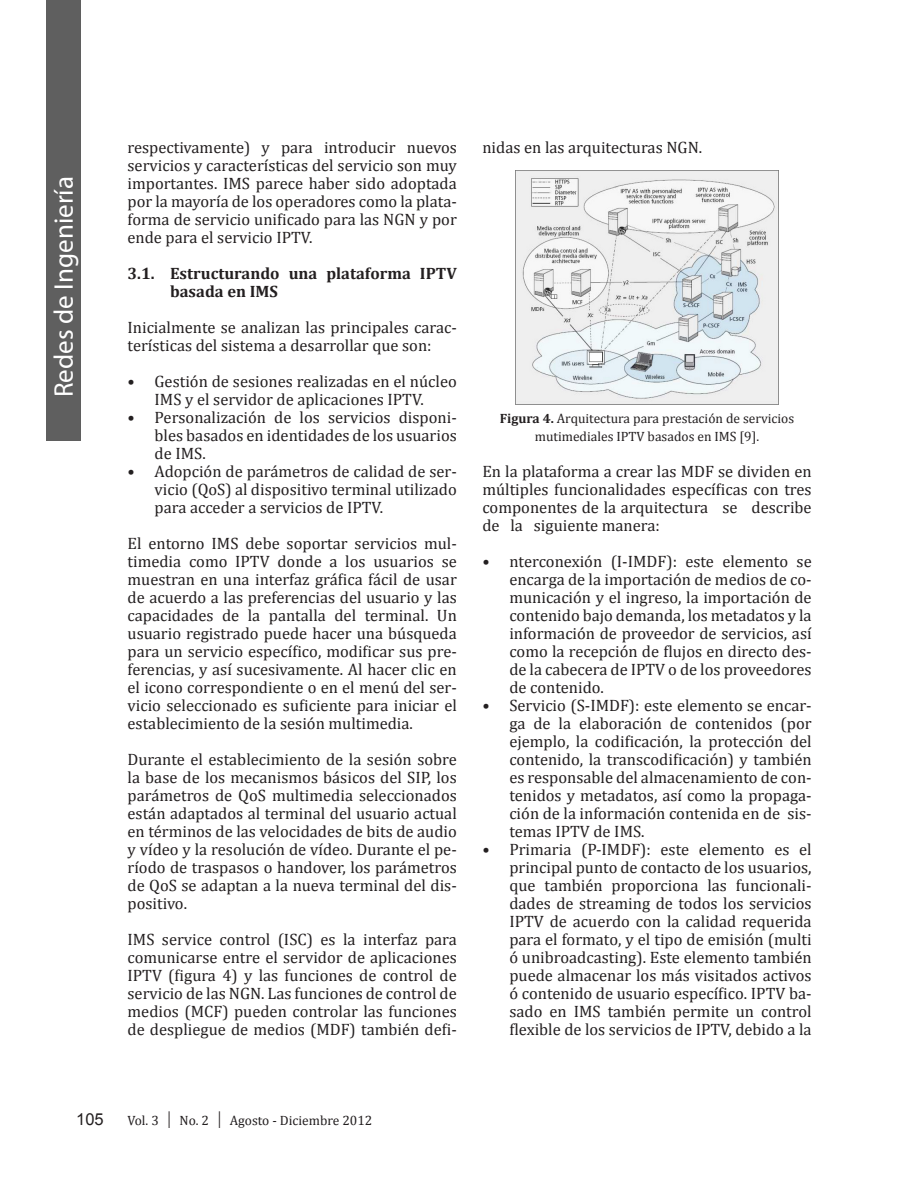
<style>
.page{position:relative;width:918px;height:1188px;background:#fff}
.page>*{position:absolute;margin:0;border:0;box-sizing:border-box;transform-origin:0 0}
.t1{font:27px "Myriad Pro";color:#fff}
.R_Ingeniería_Artícul{font:16.5px/18px "Cambria";color:#231f20;text-align:justify}
.R_Ingeniería_1_1_Num{font:700 16.5px/18px "Cambria";color:#231f20}
.t2{font:16.5px "Arial";color:#231f20}
.R_Ingeniería_Nombre{font:13.5px/18px "Cambria";color:#231f20;text-align:center}
.s1{font-weight:700}
</style>
<div class="page">
<img style="left:515px;top:171px;width:264px;height:234px">
<div style="left:47px;top:0;width:34px;height:441px;background:#5f5f5f"></div>
<p class="t1" style="left:47px;top:397px;width:223px;rotate:-90deg">Redes de Ingeniería</p>
<p class="R_Ingeniería_Artícul" style="left:128px;top:138px;width:331px">respectivamente) y para introducir nuevos servicios y características del servicio son muy importantes. IMS parece haber sido adoptada por la mayoría de los operadores como la plata&shy;forma de servicio unificado para las NGN y por ende para el servicio IPTV.</p>
<p class="R_Ingeniería_1_1_Num" style="left:170px;top:264px;width:288px;text-indent:-43px">3.1. Estructurando una plataforma IPTV basada en IMS</p>
<p class="R_Ingeniería_Artícul" style="left:128px;top:318px;width:331px">Inicialmente se analizan las principales carac&shy;terísticas del sistema a desarrollar que son:</p>
<p class="R_Ingeniería_Artícul" style="left:128px;top:372px;width:331px;text-align:center">• Gestión de sesiones realizadas en el núcleo<br>IMS y el servidor de aplicaciones IPTV.</p>
<p class="R_Ingeniería_Artícul" style="left:155px;top:408px;width:304px;text-indent:-27px">• Personalización de los servicios disponi&shy;bles basados en identidades de los usuarios de IMS.</p>
<p class="R_Ingeniería_Artícul" style="left:155px;top:462px;width:304px;text-indent:-27px">• Adopción de parámetros de calidad de ser&shy;vicio (QoS) al dispositivo terminal utilizado para acceder a servicios de IPTV.</p>
<p class="R_Ingeniería_Artícul" style="left:128px;top:534px;width:331px">El entorno IMS debe soportar servicios mul&shy;timedia como IPTV donde a los usuarios se muestran en una interfaz gráfica fácil de usar de acuerdo a las preferencias del usuario y las capacidades de la pantalla del terminal. Un usuario registrado puede hacer una búsqueda para un servicio específico, modificar sus pre&shy;ferencias, y así sucesivamente. Al hacer clic en el icono correspondiente o en el menú del ser&shy;vicio seleccionado es suficiente para iniciar el establecimiento de la sesión multimedia.</p>
<p class="R_Ingeniería_Artícul" style="left:128px;top:750px;width:331px">Durante el establecimiento de la sesión sobre la base de los mecanismos básicos del SIP, los parámetros de QoS multimedia seleccionados están adaptados al terminal del usuario actual en términos de las velocidades de bits de audio y vídeo y la resolución de vídeo. Durante el pe&shy;ríodo de traspasos o handover, los parámetros de QoS se adaptan a la nueva terminal del dis&shy;positivo.</p>
<p class="R_Ingeniería_Artícul" style="left:128px;top:930px;width:331px">IMS service control (ISC) es la interfaz para comunicarse entre el servidor de aplicaciones IPTV (figura 4) y las funciones de control de servicio de las NGN. Las funciones de control de medios (MCF) pueden controlar las funciones de despliegue de medios (MDF) también defi-</p>
<p class="R_Ingeniería_Artícul" style="left:482px;top:138px;width:221px">nidas en las arquitecturas NGN.</p>
<p class="R_Ingeniería_Nombre" style="left:500px;top:409px;width:296px"><span class="s1">Figura 4.</span> Arquitectura para prestación de servicios mutimediales IPTV basados en IMS [9].</p>
<p class="R_Ingeniería_Artícul" style="left:482px;top:462px;width:331px">En la plataforma a crear las MDF se dividen en múltiples funcionalidades específicas con tres componentes de la arquitectura se describe de la siguiente manera:</p>
<p class="R_Ingeniería_Artícul" style="left:509px;top:552px;width:304px;text-indent:-27px">• nterconexión (I-IMDF): este elemento se encarga de la importación de medios de co&shy;municación y el ingreso, la importación de contenido bajo demanda, los metadatos y la información de proveedor de servicios, así como la recepción de flujos en directo des&shy;de la cabecera de IPTV o de los proveedores de contenido.</p>
<p class="R_Ingeniería_Artícul" style="left:509px;top:696px;width:304px;text-indent:-27px">• Servicio (S-IMDF): este elemento se encar&shy;ga de la elaboración de contenidos (por ejemplo, la codificación, la protección del contenido, la transcodificación) y también es responsable del almacenamiento de con&shy;tenidos y metadatos, así como la propaga&shy;ción de la información contenida en de sis&shy;temas IPTV de IMS.</p>
<p class="R_Ingeniería_Artícul" style="left:509px;top:840px;width:304px;text-indent:-27px">• Primaria (P-IMDF): este elemento es el principal punto de contacto de los usuarios, que también proporciona las funcionali&shy;dades de streaming de todos los servicios IPTV de acuerdo con la calidad requerida para el formato, y el tipo de emisión (multi ó unibroadcasting). Este elemento también puede almacenar los más visitados activos ó contenido de usuario específico. IPTV ba&shy;sado en IMS también permite un control flexible de los servicios de IPTV, debido a la</p>
<p class="t2" style="left:76px;top:1108px;width:29px">105</p>
<p class="R_Ingeniería_Nombre" style="left:128px;top:1111px;width:246px">Vol. 3 │ No. 2 │ Agosto - Diciembre 2012</p>
</div>
